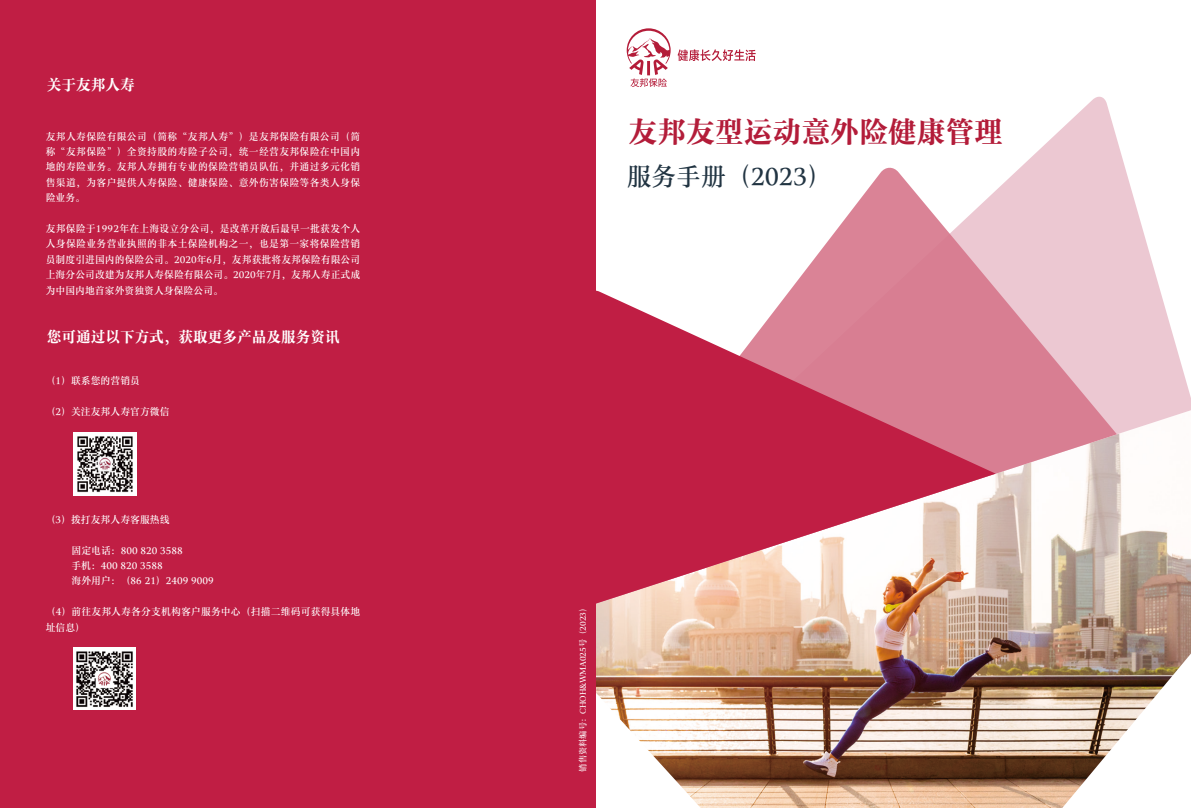
<style>
.page{position:relative;width:1191px;height:808px;background:#fff}
.page>*{position:absolute;margin:0;border:0;box-sizing:border-box;transform-origin:0 0}
.t1{font:29.1px "HY Xuan Song 75 J";letter-spacing:-.01em;color:#b31c39}
.t2{font:25.4px "HY Xuan Song 55 J";letter-spacing:-.01em;color:#213442}
.t3{font:15px "HY Xuan Song 75 J";letter-spacing:-.01em;color:#fff}
.t4{font:10px/15.4px "HY Xuan Song 55 J";color:#fff;text-align:justify}
.t5{font:8.4px "HY Xuan Song 55 J";letter-spacing:-.01em;color:#fff}
</style>
<div class="page">
<img style="left:595px;top:632px;width:596px;height:176px">
<svg style="left:595px;top:94px;width:596px;height:538px"></svg>
<svg style="left:595px;top:168px;width:522px;height:465px"></svg>
<svg style="left:595px;top:288px;width:400px;height:346px;background:#d47081"></svg>
<svg style="left:626px;top:28px;width:129px;height:59px"></svg>
<div style="left:0;top:0;width:595px;height:808px;background:#c01e44"></div>
<img style="left:73px;top:432px;width:63px;height:63px">
<div style="left:73px;top:647px;width:63px;height:63px;background:#fff"></div>
<img style="left:76px;top:651px;width:57px;height:56px">
<h3 class="t3" style="left:47px;top:75px;width:90px">关于友邦人寿</h3>
<p class="t4" style="left:46px;top:128px;width:316px">友邦人寿保险有限公司（简称“友邦人寿”）是友邦保险有限公司（简称“友邦保险”）全资持股的寿险子公司，统一经营友邦保险在中国内地的寿险业务。友邦人寿拥有专业的保险营销员队伍，并通过多元化销售渠道，为客户提供人寿保险、健康保险、意外伤害保险等各类人身保险业务。</p>
<p class="t4" style="left:46px;top:220px;width:316px">友邦保险于1992年在上海设立分公司，是改革开放后最早一批获发个人人身保险业务营业执照的非本土保险机构之一，也是第一家将保险营销员制度引进国内的保险公司。2020年6月，友邦获批将友邦保险有限公司上海分公司改建为友邦人寿保险有限公司。2020年7月，友邦人寿正式成为中国内地首家外资独资人身保险公司。</p>
<h3 class="t3" style="left:47px;top:327px;width:295px">您可通过以下方式，获取更多产品及服务资讯</h3>
<p class="t4" style="left:46px;top:373px;width:96px">（1）联系您的营销员</p>
<p class="t4" style="left:46px;top:404px;width:125px">（2）关注友邦人寿官方微信</p>
<p class="t4" style="left:46px;top:511px;width:125px">（3）拨打友邦人寿客服热线</p>
<p class="t4" style="left:71px;top:542px;width:144px;text-align:left">固定电话：800 820 3588<br>手机：400 820 3588<br>海外用户：（86 21）2409 9009</p>
<p class="t4" style="left:46px;top:604px;width:316px">（4）前往友邦人寿各分支机构客户服务中心（扫描二维码可获得具体地址信息）</p>
<h1 class="t1" style="left:628px;top:111px;width:376px">友邦友型运动意外险健康管理</h1>
<h2 class="t2" style="left:626px;top:158px;width:207px">服务手册（2023）</h2>
<p class="t5" style="left:577px;top:771px;width:169px;rotate:-90deg">销售资料编号：CHOH&amp;WMA025号（2023）</p>
</div>
